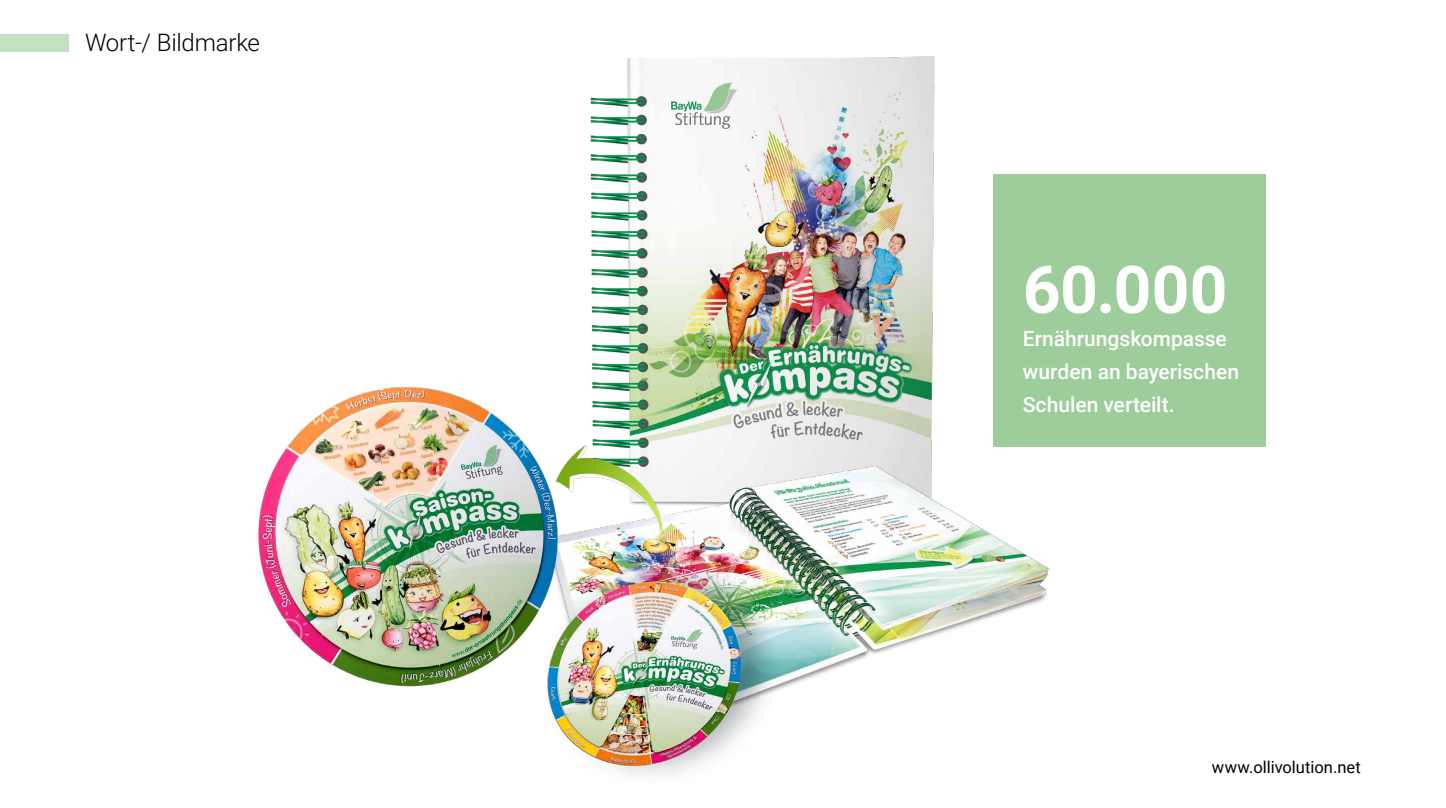
<style>
.page{position:relative;width:1446px;height:808px;background:#fff}
.page>*{position:absolute;margin:0;border:0;box-sizing:border-box;transform-origin:0 0}
.t1{font:700 66px "Roboto";color:#fff}
.t2{font:300 24px "Roboto";letter-spacing:-.01em;color:#000}
.t3{font:500 21px/33px "Roboto";color:#fff}
.t4{font:16.5px "Roboto";color:#000}
</style>
<div class="page">
<img style="left:590px;top:56px;width:404px;height:318px">
<img style="left:258px;top:374px;width:819px;height:402px">
<div style="left:994px;top:174px;width:272px;height:272px;background:#9ccd9a"></div>
<div style="left:0;top:34px;width:68px;height:17px;background:#c3e1c2"></div>
<p class="t2" style="left:85px;top:26px;width:176px">Wort-/ Bildmarke</p>
<h1 class="t1" style="left:1023px;top:243px;width:206px">60.000</h1>
<p class="t3" style="left:1023px;top:321px;width:218px">Ernährungskompasse wurden an bayerischen<br>Schulen verteilt.</p>
<p class="t4" style="left:1212px;top:756px;width:151px">www.ollivolution.net</p>
</div>
